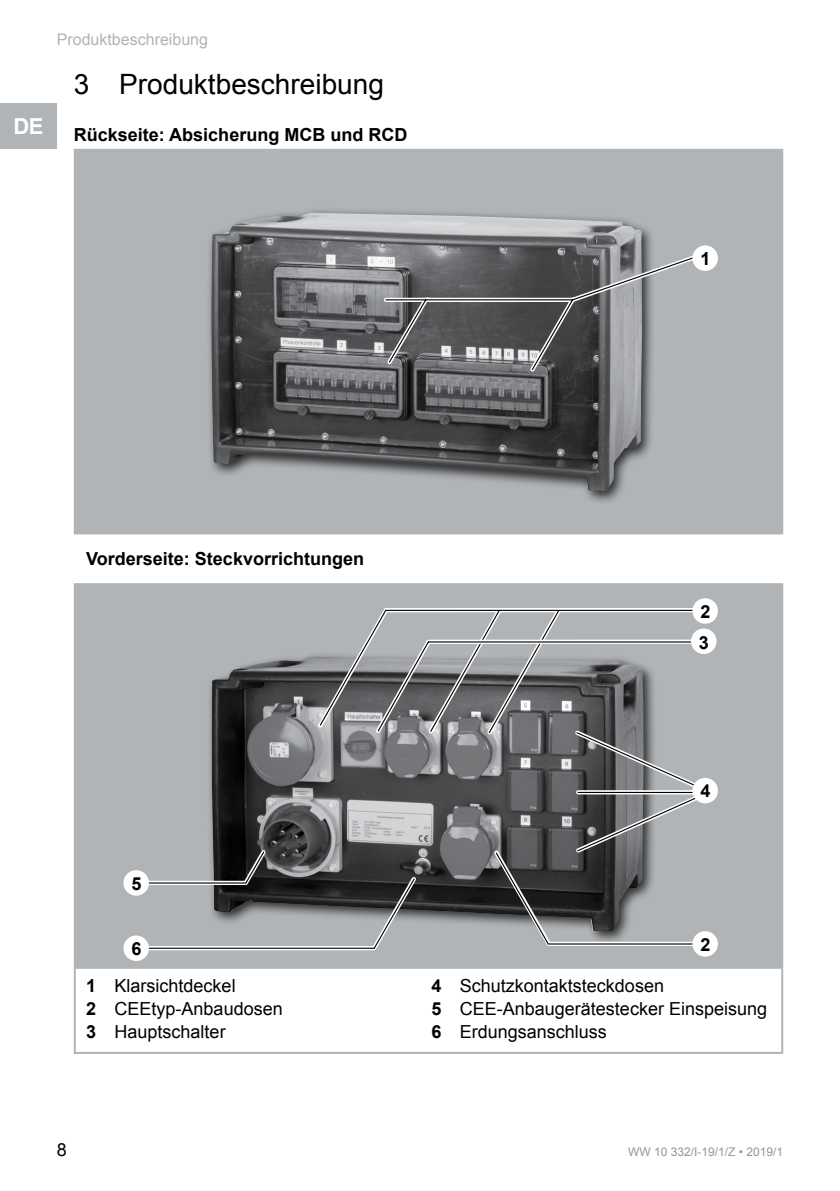
<style>
.page{position:relative;width:840px;height:1191px;background:#fff}
.page>*{position:absolute;margin:0;border:0;box-sizing:border-box;transform-origin:0 0}
.t1{font:28px "Arial";color:#000}
.t2{font:700 22px "Arial";color:#fff}
.t3{font:18px/23px "Arial";color:#000}
.t4{font:700 18px/31.4px "Arial";color:#000}
.t5{font:16px "Arial";color:#b1b4b6}
.t6{font:12px "Arial";color:#939598}
.s1{font-weight:700}
</style>
<div class="page">
<div style="left:0;top:103px;width:57px;height:46px;background:#b1b4b6"></div>
<div style="left:76px;top:151px;width:704px;height:815px;background:#b1b4b6"></div>
<div style="left:75px;top:535px;width:706px;height:47px;background:#fff"></div>
<hr style="left:74px;top:149px;width:346px;height:2px;background:#b1b4b6">
<hr style="left:74px;top:151px;width:2px;height:383px;background:#b1b4b6">
<hr style="left:420px;top:149px;width:362px;height:2px;background:#b1b4b6">
<hr style="left:780px;top:151px;width:2px;height:383px;background:#b1b4b6">
<hr style="left:74px;top:583px;width:2px;height:383px;background:#b1b4b6">
<hr style="left:780px;top:583px;width:2px;height:383px;background:#b1b4b6">
<hr style="left:74px;top:966px;width:346px;height:2px;background:#b1b4b6">
<hr style="left:74px;top:968px;width:2px;height:84px;background:#b1b4b6">
<hr style="left:420px;top:966px;width:362px;height:2px;background:#b1b4b6">
<hr style="left:780px;top:968px;width:2px;height:84px;background:#b1b4b6">
<hr style="left:74px;top:1052px;width:346px;height:2px;background:#b1b4b6">
<hr style="left:420px;top:1052px;width:362px;height:2px;background:#b1b4b6">
<hr style="left:74px;top:534px;width:346px;height:2px;background:#fff">
<hr style="left:420px;top:534px;width:362px;height:2px;background:#fff">
<hr style="left:74px;top:581px;width:346px;height:2px;background:#fff">
<hr style="left:420px;top:581px;width:362px;height:2px;background:#fff">
<div style="left:205px;top:207px;width:450px;height:297px;background:#000;opacity:.75"></div>
<img style="left:211px;top:213px;width:430px;height:278px">
<div style="left:206px;top:651px;width:451px;height:293px;background:#b1b4b6"></div>
<img style="left:211px;top:656px;width:157px;height:266px">
<svg style="left:381px;top:250px;width:324px;height:125px;background:#808183"></svg>
<svg style="left:384px;top:254px;width:316px;height:117px;background:#747577"></svg>
<div style="left:692px;top:245px;width:25px;height:26px;background:#fff;border-radius:50%"></div>
<svg style="left:314px;top:604px;width:54px;height:127px"></svg>
<svg style="left:318px;top:609px;width:50px;height:117px;background:#8f9092"></svg>
<div style="left:692px;top:598px;width:25px;height:26px;background:#fff;border-radius:50%"></div>
<div style="left:692px;top:931px;width:25px;height:25px;background:#fff;border-radius:50%"></div>
<svg style="left:149px;top:946px;width:219px;height:4px"></svg>
<hr style="left:137px;top:947px;width:237px;height:1px;background:#000">
<svg style="left:368px;top:604px;width:349px;height:350px;background:#838486"></svg>
<div style="left:123px;top:935px;width:26px;height:26px;background:#fff;border-radius:50%"></div>
<svg style="left:149px;top:880px;width:91px;height:5px"></svg>
<hr style="left:134px;top:882px;width:111px;height:1px;background:#000">
<svg style="left:240px;top:846px;width:29px;height:42px"></svg>
<div style="left:123px;top:870px;width:26px;height:25px;background:#fff;border-radius:50%"></div>
<p class="t2" style="left:14px;top:111px;width:31px">DE</p>
<p class="t5" style="left:57px;top:29px;width:153px">Produktbeschreibung</p>
<h1 class="t1" style="left:74px;top:66px;width:311px">3 Produktbeschreibung</h1>
<p class="t4" style="left:74px;top:119px;width:335px">Rückseite: Absicherung MCB und RCD</p>
<p class="t4" style="left:700px;top:243px;width:12px">1</p>
<p class="t4" style="left:86px;top:544px;width:279px">Vorderseite: Steckvorrichtungen</p>
<p class="t4" style="left:131px;top:868px;width:12px">5</p>
<p class="t4" style="left:131px;top:933px;width:12px">6</p>
<p class="t4" style="left:698px;top:596px;width:13px">2<br>3</p>
<p class="t4" style="left:700px;top:775px;width:12px">4</p>
<p class="t4" style="left:700px;top:929px;width:12px">2</p>
<p class="t3" style="left:86px;top:974px;width:198px"><span class="s1">1</span> Klarsichtdeckel<br><span class="s1">2</span> CEEtyp-Anbaudosen<br><span class="s1">3</span> Hauptschalter</p>
<p class="t3" style="left:431px;top:974px;width:337px"><span class="s1">4</span> Schutzkontaktsteckdosen<br><span class="s1">5</span> CEE-Anbaugerätestecker Einspeisung<br><span class="s1">6</span> Erdungsanschluss</p>
<p class="t3" style="left:57px;top:1138px;width:12px">8</p>
<p class="t6" style="left:627px;top:1143px;width:156px">WW 10 332/I-19/1/Z • 2019/1</p>
</div>
